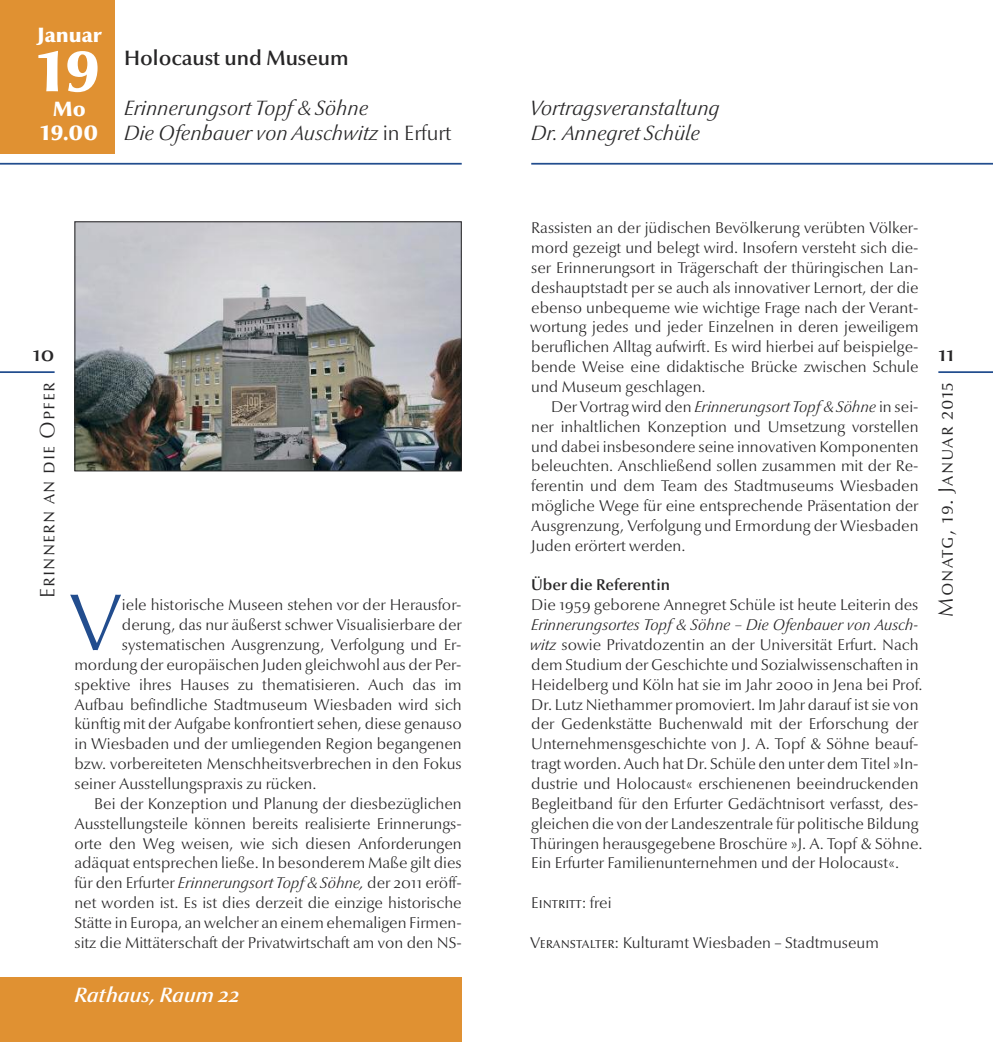
<style>
.page{position:relative;width:993px;height:1042px;background:#fff}
.page>*{position:absolute;margin:0;border:0;box-sizing:border-box;transform-origin:0 0}
.t1{font:300 81.2px "Optima Nova LT Pro";color:#224d8e}
.t2{font:900 57.57px "Optima Nova LT Pro";color:#fff}
.t3{font:italic 300 21px/24.8px "Optima Nova LT Pro";color:#272627}
.t4{font:300 21px "Optima Nova LT Pro";letter-spacing:.05em;color:#272627}
.t5{font:600 21px "Optima Nova LT Pro";color:#272627}
.t6{font:italic 600 21px "Optima Nova LT Pro";color:#fff}
.t7{font:900 21px/24.5px "Optima Nova LT Pro";color:#fff;text-align:center}
.t8{font:300 15.75px/19.8px "Optima Nova LT Pro";color:#272627;text-align:justify}
.t9{font:600 15.75px "Optima Nova LT Pro";color:#272627}
.s1{font-style:normal}
.s2{font-style:italic}
</style>
<div class="page">
<hr style="left:938px;top:371px;width:54px;height:2px;background:#224d8e">
<hr style="left:0;top:371px;width:55px;height:2px;background:#224d8e">
<hr style="left:531px;top:163px;width:461px;height:2px;background:#224d8e">
<hr style="left:0;top:163px;width:461px;height:2px;background:#224d8e">
<div style="left:0;top:0;width:114px;height:154px;background:#e09132"></div>
<img style="left:76px;top:223px;width:383px;height:246px">
<div style="left:74px;top:221px;width:387px;height:250px;border:1px solid #272627"></div>
<div style="left:0;top:977px;width:461px;height:65px;background:#e09132"></div>
<h3 class="t7" style="left:38px;top:26px;width:65px">Januar</h3>
<h2 class="t2" style="left:38px;top:52px;width:64px">19</h2>
<h3 class="t7" style="left:41px;top:99px;width:59px">Mo<br>19.00</h3>
<h3 class="t5" style="left:124px;top:51px;width:226px">Holocaust und Museum</h3>
<h3 class="t3" style="left:124px;top:98px;width:329px">Erinnerungsort Topf &amp; Söhne<br>Die Ofenbauer von Auschwitz <span class="s1">in erfurt</span></h3>
<h3 class="t3" style="left:530px;top:98px;width:191px">Vortragsveranstaltung<br>Dr. Annegret Schüle</h3>
<p class="t8" style="left:530px;top:220px;width:390px">rassisten an der jüdischen Bevölkerung verübten Völker&shy;mord gezeigt und belegt wird. insofern versteht sich die&shy;ser erinnerungsort in Trägerschaft der thüringischen Lan&shy;deshauptstadt per se auch als innovativer Lernort, der die ebenso unbequeme wie wichtige frage nach der Verant&shy;wortung jedes und jeder einzelnen in deren jeweiligem beruflichen alltag aufwirft. es wird hierbei auf beispielge&shy;bende Weise eine didaktische Brücke zwischen Schule und Museum geschlagen.</p>
<p class="t8" style="left:531px;top:399px;width:389px;text-indent:20px">der Vortrag wird den <span class="s2">Erinnerungsort Topf &amp; Söhne</span> in sei&shy;ner inhaltlichen Konzeption und Umsetzung vorstellen und dabei insbesondere seine innovativen Komponenten beleuchten. anschließend sollen zusammen mit der re&shy;ferentin und dem Team des Stadtmuseums Wiesbaden mögliche Wege für eine entsprechende präsentation der ausgrenzung, Verfolgung und ermordung der Wiesbaden Juden erörtert werden.</p>
<p class="t9" style="left:531px;top:580px;width:140px">Über die Referentin</p>
<p class="t8" style="left:531px;top:597px;width:388px">die 1959 geborene annegret Schüle ist heute Leiterin des</p>
<p class="t8" style="left:530px;top:617px;width:394px;text-align:left"><span class="s2">Erinnerungsortes Topf &amp; Söhne – Die Ofenbauer von Ausch&shy;witz</span> sowie privatdozentin an der Universität erfurt. nach dem Studium der Geschichte und Sozialwissenschaften in Heidelberg und Köln hat sie im Jahr 2000 in Jena bei prof. dr. Lutz niethammer promoviert. im Jahr darauf ist sie von der Gedenkstätte Buchenwald mit der erforschung der Unternehmensgeschichte von J. a. Topf &amp; Söhne beauf&shy;tragt worden. auch hat dr. Schüle den unter dem Titel »in&shy;dustrie und Holocaust« erschienenen beeindruckenden Begleitband für den erfurter Gedächtnisort verfasst, des&shy;gleichen die von der Landeszentrale für politische Bildung Thüringen herausgegebene Broschüre »J. a. Topf &amp; Söhne. ein erfurter familienunternehmen und der Holocaust«.</p>
<p class="t8" style="left:531px;top:895px;width:82px">eintritt: frei</p>
<p class="t8" style="left:530px;top:934px;width:350px">Veranstalter: Kulturamt Wiesbaden – Stadtmuseum</p>
<h3 class="t5" style="left:33px;top:347px;width:23px">10</h3>
<h3 class="t5" style="left:938px;top:347px;width:18px">11</h3>
<h3 class="t4" style="left:938px;top:617px;width:236px;rotate:-90deg">Monatg, 19. Januar 2015</h3>
<h3 class="t4" style="left:40px;top:597px;width:217px;rotate:-90deg">erinnern an die opfer</h3>
<h1 class="t1" style="left:69px;top:594px;width:54px">V</h1>
<p class="t8" style="left:122px;top:597px;width:341px">iele historische Museen stehen vor der Herausfor-</p>
<p class="t8" style="left:122px;top:617px;width:341px">derung, das nur äußerst schwer Visualisierbare der</p>
<p class="t8" style="left:122px;top:637px;width:341px">systematischen ausgrenzung, Verfolgung und er-</p>
<p class="t8" style="left:74px;top:657px;width:388px">mordung der europäischen Juden gleichwohl aus der per-</p>
<p class="t8" style="left:74px;top:677px;width:388px">spektive ihres Hauses zu thematisieren. auch das im</p>
<p class="t8" style="left:74px;top:696px;width:388px">aufbau befindliche Stadtmuseum Wiesbaden wird sich</p>
<p class="t8" style="left:74px;top:716px;width:388px">künftig mit der aufgabe konfrontiert sehen, diese genauso</p>
<p class="t8" style="left:74px;top:736px;width:388px">in Wiesbaden und der umliegenden region begangenen</p>
<p class="t8" style="left:74px;top:756px;width:388px">bzw. vorbereiteten Menschheitsverbrechen in den fokus</p>
<p class="t8" style="left:74px;top:776px;width:243px">seiner ausstellungspraxis zu rücken.</p>
<p class="t8" style="left:94px;top:796px;width:369px">Bei der Konzeption und planung der diesbezüglichen</p>
<p class="t8" style="left:74px;top:815px;width:388px">ausstellungsteile können bereits realisierte erinnerungs-</p>
<p class="t8" style="left:74px;top:835px;width:388px">orte den Weg weisen, wie sich diesen anforderungen</p>
<p class="t8" style="left:74px;top:855px;width:388px">adäquat entsprechen ließe. in besonderem Maße gilt dies</p>
<p class="t8" style="left:74px;top:875px;width:388px">für den erfurter <span class="s2">Erinnerungsort Topf &amp; Söhne,</span> der 2011 eröff-</p>
<p class="t8" style="left:74px;top:895px;width:388px">net worden ist. es ist dies derzeit die einzige historische</p>
<p class="t8" style="left:74px;top:915px;width:388px">Stätte in europa, an welcher an einem ehemaligen firmen-</p>
<p class="t8" style="left:74px;top:934px;width:388px">sitz die Mittäterschaft der privatwirtschaft am von den nS-</p>
<h3 class="t6" style="left:74px;top:988px;width:167px">Rathaus, Raum 22</h3>
</div>
